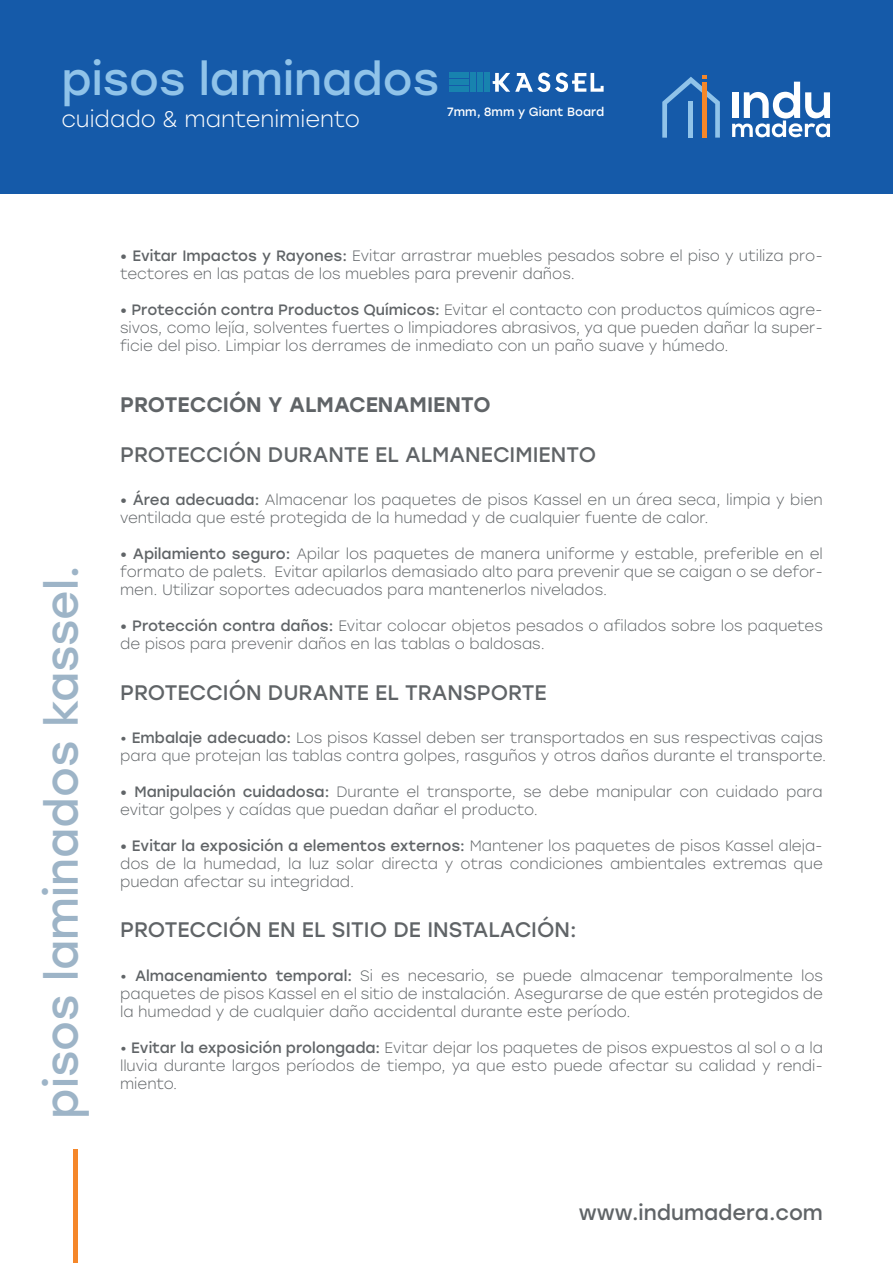
<style>
.page{position:relative;width:893px;height:1263px;background:#fff}
.page>*{position:absolute;margin:0;border:0;box-sizing:border-box;transform-origin:0 0}
.t1{font:45px "Stolzl";color:#9db4c7}
.t2{font:45px "Stolzl";color:#90c3e9}
.t3{font:300 22.5px "Stolzl";color:#fff}
.t4{font:21px "Stolzl";color:#606467}
.t5{font:500 21px "Stolzl";color:#606467}
.t6{font:300 15px/18px "Stolzl";color:#606467}
.t7{font:12px "Stolzl";color:#fff}
.s1{font-weight:400}
</style>
<div class="page">
<div style="left:73px;top:1149px;width:5px;height:114px;background:#f5872a"></div>
<div style="left:0;top:0;width:893px;height:194px;background:#155aa9"></div>
<svg style="left:732px;top:82px;width:98px;height:55px"></svg>
<svg style="left:662px;top:75px;width:58px;height:63px"></svg>
<div style="left:702px;top:82px;width:5px;height:56px;background:#f5872a"></div>
<div style="left:688px;top:101px;width:5px;height:37px;background:#90c3e9"></div>
<svg style="left:493px;top:73px;width:111px;height:19px"></svg>
<div style="left:449px;top:72px;width:19px;height:6px;background:#1883af"></div>
<div style="left:449px;top:79px;width:19px;height:6px;background:#1883af"></div>
<div style="left:449px;top:86px;width:19px;height:6px;background:#1883af"></div>
<div style="left:484px;top:72px;width:6px;height:20px;background:#1883af"></div>
<div style="left:477px;top:72px;width:5px;height:20px;background:#1883af"></div>
<div style="left:470px;top:72px;width:5px;height:20px;background:#1883af"></div>
<h1 class="t2" style="left:61px;top:47px;width:379px">pisos laminados</h1>
<h2 class="t3" style="left:61px;top:104px;width:300px">cuidado &amp; mantenimiento</h2>
<p class="t7" style="left:447px;top:103px;width:158px">7mm, 8mm y Giant Board</p>
<h1 class="t1" style="left:30px;top:1118px;width:555px;rotate:-90deg">pisos laminados kassel.</h1>
<p class="t6" style="left:120px;top:246px;width:704px"><span class="s1">• Evitar Impactos y Rayones:</span> Evitar arrastrar muebles pesados sobre el piso y utiliza pro&shy;tectores en las patas de los muebles para prevenir daños.</p>
<p class="t6" style="left:120px;top:300px;width:704px;text-align:justify"><span class="s1">• Protección contra Productos Químicos:</span> Evitar el contacto con productos químicos agre&shy;sivos, como lejía, solventes fuertes o limpiadores abrasivos, ya que pueden dañar la super&shy;ficie del piso. Limpiar los derrames de inmediato con un paño suave y húmedo.</p>
<h3 class="t5" style="left:120px;top:389px;width:372px">PROTECCIÓN Y ALMACENAMIENTO</h3>
<h3 class="t4" style="left:120px;top:440px;width:477px">PROTECCIÓN DURANTE EL ALMANECIMIENTO</h3>
<p class="t6" style="left:120px;top:491px;width:704px"><span class="s1">• Área adecuada:</span> Almacenar los paquetes de pisos Kassel en un área seca, limpia y bien ventilada que esté protegida de la humedad y de cualquier fuente de calor.</p>
<p class="t6" style="left:120px;top:545px;width:704px;text-align:justify"><span class="s1">• Apilamiento seguro:</span> Apilar los paquetes de manera uniforme y estable, preferible en el formato de palets. Evitar apilarlos demasiado alto para prevenir que se caigan o se defor&shy;men. Utilizar soportes adecuados para mantenerlos nivelados.</p>
<p class="t6" style="left:120px;top:617px;width:704px"><span class="s1">• Protección contra daños:</span> Evitar colocar objetos pesados o afilados sobre los paquetes de pisos para prevenir daños en las tablas o baldosas.</p>
<h3 class="t4" style="left:120px;top:678px;width:428px">PROTECCIÓN DURANTE EL TRANSPORTE</h3>
<p class="t6" style="left:120px;top:728px;width:708px">• <span class="s1">Embalaje adecuado:</span> Los pisos Kassel deben ser transportados en sus respectivas cajas para que protejan las tablas contra golpes, rasguños y otros daños durante el transporte.</p>
<p class="t6" style="left:120px;top:782px;width:704px"><span class="s1">• Manipulación cuidadosa:</span> Durante el transporte, se debe manipular con cuidado para evitar golpes y caídas que puedan dañar el producto.</p>
<p class="t6" style="left:120px;top:836px;width:704px;text-align:justify"><span class="s1">• Evitar la exposición a elementos externos:</span> Mantener los paquetes de pisos Kassel aleja&shy;dos de la humedad, la luz solar directa y otras condiciones ambientales extremas que puedan afectar su integridad.</p>
<h3 class="t4" style="left:120px;top:915px;width:458px">PROTECCIÓN EN EL SITIO DE INSTALACIÓN:</h3>
<p class="t6" style="left:120px;top:966px;width:704px;text-align:justify">• <span class="s1">Almacenamiento temporal:</span> Si es necesario, se puede almacenar temporalmente los paquetes de pisos Kassel en el sitio de instalación. Asegurarse de que estén protegidos de la humedad y de cualquier daño accidental durante este período.</p>
<p class="t6" style="left:120px;top:1038px;width:704px;text-align:justify">• <span class="s1">Evitar la exposición prolongada:</span> Evitar dejar los paquetes de pisos expuestos al sol o a la lluvia durante largos períodos de tiempo, ya que esto puede afectar su calidad y rendi&shy;miento.</p>
<h3 class="t4" style="left:579px;top:1198px;width:246px">www.indumadera.com</h3>
</div>
